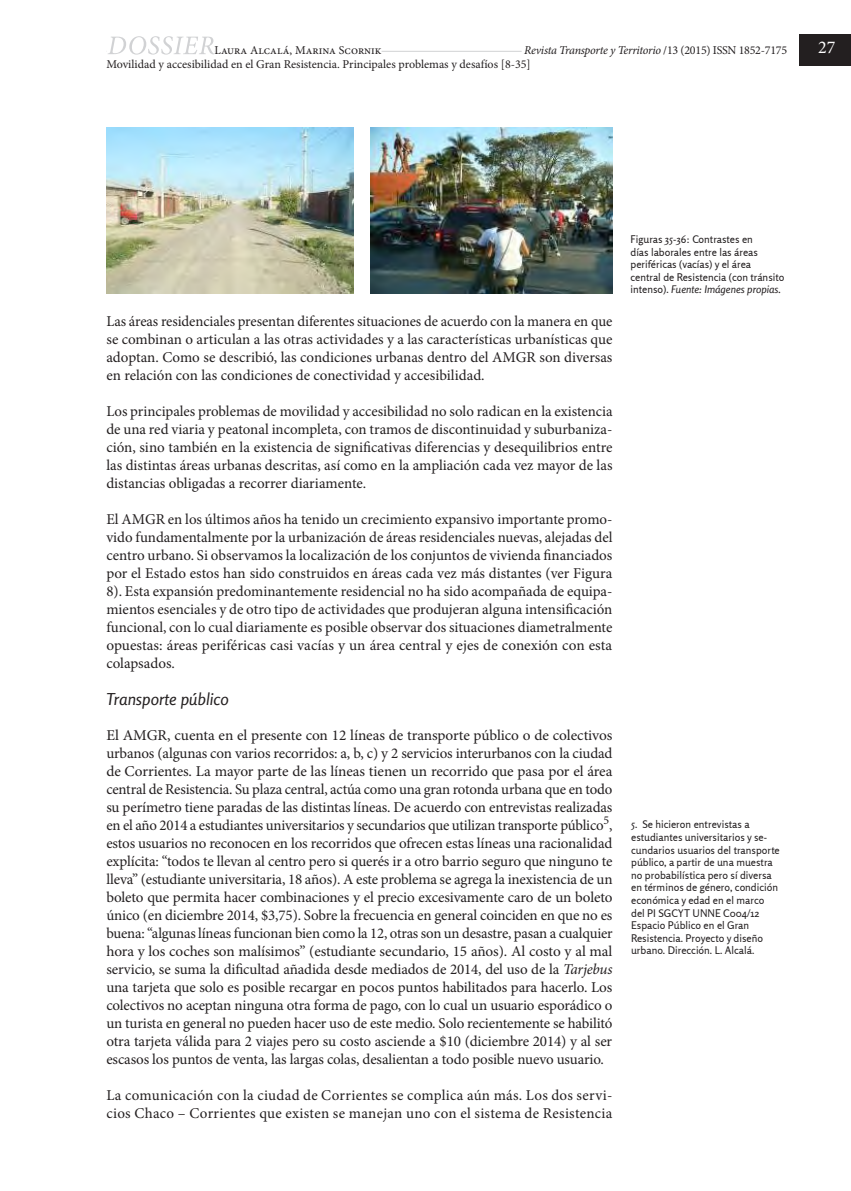
<style>
.page{position:relative;width:851px;height:1191px;background:#fff}
.page>*{position:absolute;margin:0;border:0;box-sizing:border-box;transform-origin:0 0}
.t1{font:18px "Minion Pro";color:#fff}
.Art____Subtítulo_sec{font:italic 16.5px "Rosario";color:#231f20}
.Art____Texto_princip{font:15px/18px "Minion Pro";color:#231f20;text-align:justify}
.Art____Texto_princip-2{font:15px/18px "Minion Pro";letter-spacing:.02em;color:#231f20}
.t2{font:12px "Minion Pro";color:#231f20}
.t3{font:italic 12px "Minion Pro";letter-spacing:-.025em;color:#231f20}
.Nota_al_pie_o_Img{font:10.5px/12.6px "Rosario";color:#231f20}
.s1{font-style:normal}
.s2{font-style:italic}
</style>
<div class="page">
<hr style="left:106px;top:51px;width:546px;height:1px;background:#d1d2d4">
<div style="left:521px;top:43px;width:266px;height:15px;background:#fff"></div>
<div style="left:106px;top:48px;width:108px;height:7px;background:#fff"></div>
<svg style="left:108px;top:36px;width:106px;height:19px"></svg>
<div style="left:799px;top:35px;width:51px;height:31px;background:#231f20"></div>
<div style="left:214px;top:43px;width:167px;height:15px;background:#fff"></div>
<img style="left:106px;top:128px;width:247px;height:165px">
<img style="left:370px;top:128px;width:242px;height:165px">
<p class="t2" style="left:214px;top:42px;width:169px">Laura Alcalá, Marina Scornik</p>
<p class="t3" style="left:524px;top:41px;width:264px">Revista Transporte y Territorio <span class="s1">/13 (2015) ISSN 1852-7175</span></p>
<p class="t1" style="left:818px;top:36px;width:19px">27</p>
<p class="t2" style="left:106px;top:56px;width:426px">Movilidad y accesibilidad en el Gran Resistencia. Principales problemas y desafíos [8-35]</p>
<p class="Art____Texto_princip" style="left:106px;top:312px;width:507px">Las áreas residenciales presentan diferentes situaciones de acuerdo con la manera en que se combinan o articulan a las otras actividades y a las características urbanísticas que adoptan. Como se describió, las condiciones urbanas dentro del AMGR son diversas en relación con las condiciones de conectividad y accesibilidad.</p>
<p class="Art____Texto_princip" style="left:106px;top:402px;width:507px">Los principales problemas de movilidad y accesibilidad no solo radican en la existencia de una red viaria y peatonal incompleta, con tramos de discontinuidad y suburbaniza&shy;ción, sino también en la existencia de significativas diferencias y desequilibrios entre las distintas áreas urbanas descritas, así como en la ampliación cada vez mayor de las distancias obligadas a recorrer diariamente.</p>
<p class="Art____Texto_princip" style="left:106px;top:510px;width:507px">El AMGR en los últimos años ha tenido un crecimiento expansivo importante promo&shy;vido fundamentalmente por la urbanización de áreas residenciales nuevas, alejadas del centro urbano. Si observamos la localización de los conjuntos de vivienda financiados por el Estado estos han sido construidos en áreas cada vez más distantes (ver Figura 8). Esta expansión predominantemente residencial no ha sido acompañada de equipa&shy;mientos esenciales y de otro tipo de actividades que produjeran alguna intensificación funcional, con lo cual diariamente es posible observar dos situaciones diametralmente opuestas: áreas periféricas casi vacías y un área central y ejes de conexión con esta colapsados.</p>
<p class="Art____Subtítulo_sec" style="left:106px;top:689px;width:124px">Transporte público</p>
<p class="Art____Texto_princip" style="left:106px;top:726px;width:507px">El AMGR, cuenta en el presente con 12 líneas de transporte público o de colectivos urbanos (algunas con varios recorridos: a, b, c) y 2 servicios interurbanos con la ciudad de Corrientes. La mayor parte de las líneas tienen un recorrido que pasa por el área central de Resistencia. Su plaza central, actúa como una gran rotonda urbana que en todo su perímetro tiene paradas de las distintas líneas. De acuerdo con entrevistas realizadas en el año 2014 a estudiantes universitarios y secundarios que utilizan transporte público<sup>5</sup>, estos usuarios no reconocen en los recorridos que ofrecen estas líneas una racionalidad explícita: “todos te llevan al centro pero si querés ir a otro barrio seguro que ninguno te lleva” (estudiante universitaria, 18 años). A este problema se agrega la inexistencia de un boleto que permita hacer combinaciones y el precio excesivamente caro de un boleto único (en diciembre 2014, $3,75). Sobre la frecuencia en general coinciden en que no es buena: “algunas líneas funcionan bien como la 12, otras son un desastre, pasan a cualquier hora y los coches son malísimos” (estudiante secundario, 15 años). Al costo y al mal servicio, se suma la dificultad añadida desde mediados de 2014, del uso de la <span class="s2">Tarjebus </span>una tarjeta que solo es posible recargar en pocos puntos habilitados para hacerlo. Los colectivos no aceptan ninguna otra forma de pago, con lo cual un usuario esporádico o un turista en general no pueden hacer uso de este medio. Solo recientemente se habilitó otra tarjeta válida para 2 viajes pero su costo asciende a $10 (diciembre 2014) y al ser escasos los puntos de venta, las largas colas, desalientan a todo posible nuevo usuario.</p>
<p class="Art____Texto_princip-2" style="left:106px;top:1086px;width:507px">La comunicación con la ciudad de Corrientes se complica aún más. Los dos servi&shy;cios Chaco – Corrientes que existen se manejan uno con el sistema de Resistencia</p>
<p class="Nota_al_pie_o_Img" style="left:630px;top:233px;width:155px">Figuras 35-36: Contrastes en<br>días laborales entre las áreas periféricas (vacías) y el área<br>central de Resistencia (con tránsito intenso). <span class="s2">Fuente: Imágenes propias.</span></p>
<p class="Nota_al_pie_o_Img" style="left:631px;top:818px;width:150px">5. Se hicieron entrevistas a estudiantes universitarios y se&shy;cundarios usuarios del transporte público, a partir de una muestra no probabilística pero sí diversa en términos de género, condición económica y edad en el marco del PI SGCYT UNNE C004/12<br>Espacio Público en el Gran<br>Resistencia. Proyecto y diseño urbano. Dirección. L. Alcalá.</p>
</div>
